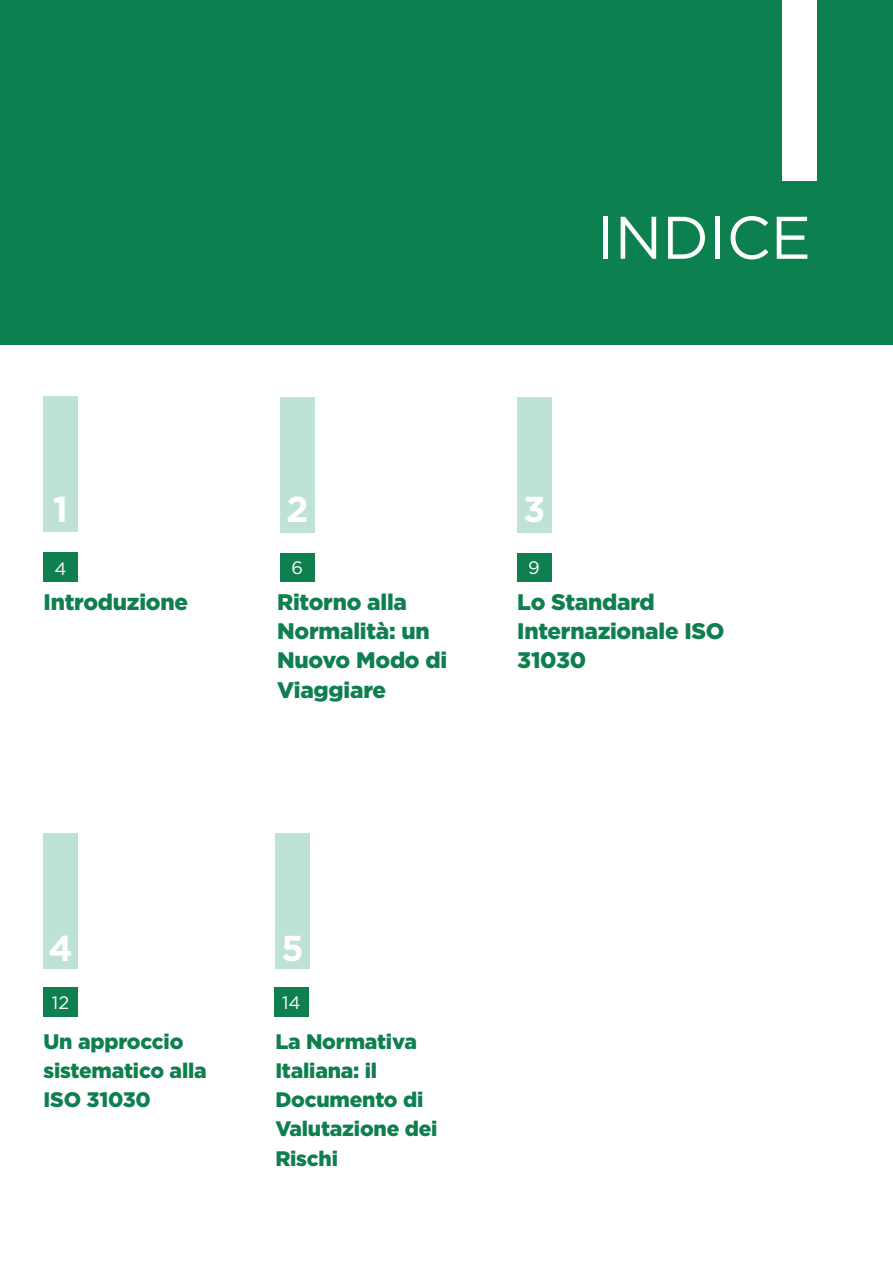
<style>
.page{position:relative;width:893px;height:1263px;background:#fff}
.page>*{position:absolute;margin:0;border:0;box-sizing:border-box;transform-origin:0 0}
.Headings_-_40pt{font:60px "Gotham";color:#fff}
.Headings_-_40pt-2{font:700 36px "Gotham";color:#fff}
.Subheadings_1_-_16pt{font:900 22.5px/29.2px "Gotham";letter-spacing:-.01em;color:#0f7f4f}
.Subheadings_1_-_16pt-2{font:900 21px/29.2px "Gotham";letter-spacing:-.01em;color:#0f7f4f}
.Body_-_9_5pt{font:18px "Gotham";color:#fff}
</style>
<div class="page">
<div style="left:44px;top:553px;width:34px;height:29px;background:#0f7f4f"></div>
<div style="left:280px;top:553px;width:34px;height:29px;background:#0f7f4f"></div>
<div style="left:280px;top:397px;width:34px;height:136px;background:#bee2d3"></div>
<div style="left:517px;top:397px;width:34px;height:136px;background:#bee2d3"></div>
<div style="left:0;top:0;width:893px;height:344px;background:#0d804f"></div>
<div style="left:44px;top:396px;width:34px;height:136px;background:#bee2d3"></div>
<div style="left:44px;top:987px;width:34px;height:29px;background:#0f7f4f"></div>
<div style="left:44px;top:833px;width:34px;height:136px;background:#bee2d3"></div>
<div style="left:275px;top:833px;width:34px;height:136px;background:#bee2d3"></div>
<div style="left:782px;top:0;width:34px;height:181px;background:#fff"></div>
<div style="left:274px;top:987px;width:34px;height:29px;background:#0f7f4f"></div>
<div style="left:517px;top:553px;width:34px;height:29px;background:#0f7f4f"></div>
<p class="Headings_-_40pt" style="left:597px;top:199px;width:215px">INDICE</p>
<p class="Headings_-_40pt-2" style="left:53px;top:485px;width:17px">1</p>
<p class="Headings_-_40pt-2" style="left:286px;top:485px;width:24px">2</p>
<p class="Headings_-_40pt-2" style="left:523px;top:485px;width:24px">3</p>
<p class="Body_-_9_5pt" style="left:55px;top:557px;width:14px">4</p>
<p class="Body_-_9_5pt" style="left:291px;top:556px;width:13px">6</p>
<p class="Body_-_9_5pt" style="left:528px;top:556px;width:13px">9</p>
<p class="Subheadings_1_-_16pt" style="left:44px;top:587px;width:146px">Introduzione</p>
<p class="Subheadings_1_-_16pt" style="left:277px;top:587px;width:172px">Ritorno alla<br>Normalità: un<br>Nuovo Modo di<br>Viaggiare</p>
<p class="Subheadings_1_-_16pt" style="left:517px;top:587px;width:209px">Lo Standard<br>Internazionale ISO<br>31030</p>
<p class="Headings_-_40pt-2" style="left:48px;top:924px;width:26px">4</p>
<p class="Headings_-_40pt-2" style="left:281px;top:924px;width:24px">5</p>
<p class="Body_-_9_5pt" style="left:52px;top:991px;width:19px">12</p>
<p class="Subheadings_1_-_16pt-2" style="left:44px;top:1026px;width:165px">Un approccio sistematico alla<br>ISO 31030</p>
<p class="Body_-_9_5pt" style="left:282px;top:991px;width:20px">14</p>
<p class="Subheadings_1_-_16pt-2" style="left:275px;top:1026px;width:164px">La Normativa<br>Italiana: il<br>Documento di<br>Valutazione dei<br>Rischi</p>
</div>
